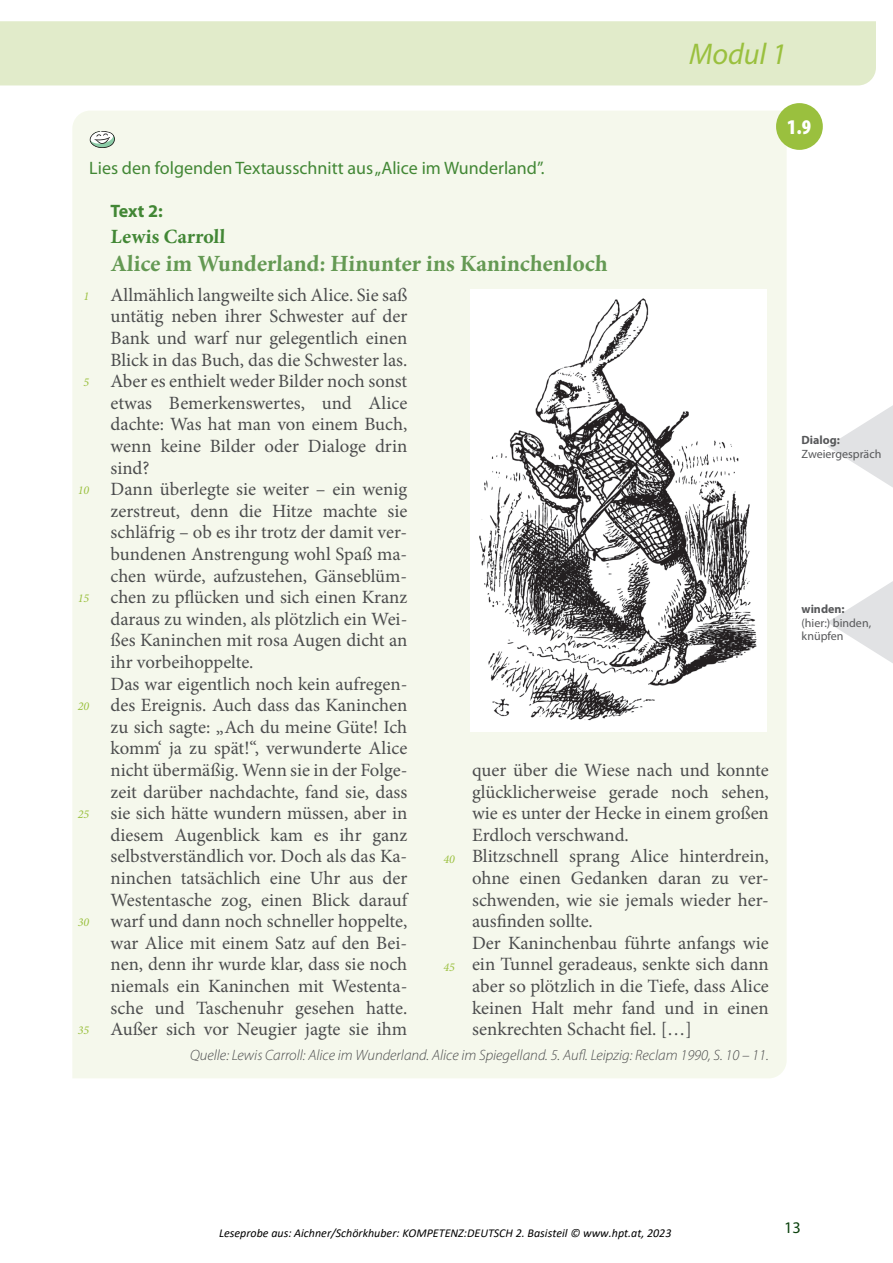
<style>
.page{position:relative;width:893px;height:1263px;background:#fff}
.page>*{position:absolute;margin:0;border:0;box-sizing:border-box;transform-origin:0 0}
.t1{font:italic 30px "Myriad Pro";color:#9ac03e}
.t2{font:700 23.25px "Minion Pro";color:#649953}
.t3{font:900 condensed 21px "Myriad Pro";color:#fff}
.t4{font:700 20.25px "Minion Pro";color:#428735}
.t5{font:18.75px/21.6px "Minion Pro";color:#4b4c4d}
.t6{font:18px "Myriad Pro";color:#428735}
.t7{font:700 18px "Myriad Pro";color:#428735}
.t8{font:16.35px "Myriad Pro";color:#0b410d}
.t9{font:italic 300 15px "Myriad Pro";color:#4b4c4d}
.t10{font:italic 12px "Calibri";color:#000}
.t11{font:12px/13.5px "Myriad Pro";color:#57585a}
.t12{font:italic 12px "Minion Pro";color:#9ac03e}
.t13{font:700 12px "Myriad Pro";color:#57585a}
</style>
<div class="page">
<div style="left:0;top:21px;width:876px;height:64px;background:#e1ebca"></div>
<div style="left:72px;top:111px;width:715px;height:967px;background:#f5f8ec"></div>
<svg style="left:89px;top:131px;width:26px;height:17px"></svg>
<div style="left:776px;top:103px;width:47px;height:47px;background:#9ac03e;border-radius:50%"></div>
<img style="left:470px;top:290px;width:297px;height:441px">
<svg style="left:828px;top:405px;width:65px;height:82px"></svg>
<svg style="left:828px;top:581px;width:65px;height:82px"></svg>
<h1 class="t1" style="left:689px;top:38px;width:99px">Modul 1</h1>
<p class="t6" style="left:89px;top:158px;width:457px">Lies den folgenden Textausschnitt aus „Alice im Wunderland”.</p>
<p class="t7" style="left:111px;top:201px;width:54px">Text 2:</p>
<p class="t4" style="left:111px;top:222px;width:117px">Lewis Carroll</p>
<p class="t2" style="left:111px;top:247px;width:500px">Alice im Wunderland: Hinunter ins Kaninchenloch</p>
<p class="t5" style="left:111px;top:284px;width:298px">Allmählich langweilte sich Alice. Sie saß untätig neben ihrer Schwester auf der Bank und warf nur gelegentlich einen Blick in das Buch, das die Schwester las.<br>Aber es enthielt weder Bilder noch sonst etwas Bemerkenswertes, und Alice dachte: Was hat man von einem Buch, wenn keine Bilder oder Dialoge drin sind?<br>Dann überlegte sie weiter – ein wenig zerstreut, denn die Hitze machte sie schläfrig – ob es ihr trotz der damit ver&shy;bundenen Anstrengung wohl Spaß ma&shy;chen würde, aufzustehen, Gänseblüm&shy;chen zu pflücken und sich einen Kranz daraus zu winden, als plötzlich ein Wei&shy;ßes Kaninchen mit rosa Augen dicht an ihr vorbeihoppelte.<br>Das war eigentlich noch kein aufregen&shy;des Ereignis. Auch dass das Kaninchen zu sich sagte: „Ach du meine Güte! Ich komm‘ ja zu spät!“, verwunderte Alice nicht übermäßig. Wenn sie in der Folge&shy;zeit darüber nachdachte, fand sie, dass sie sich hätte wundern müssen, aber in diesem Augenblick kam es ihr ganz selbstverständlich vor. Doch als das Ka&shy;ninchen tatsächlich eine Uhr aus der Westentasche zog, einen Blick darauf warf und dann noch schneller hoppelte, war Alice mit einem Satz auf den Bei&shy;nen, denn ihr wurde klar, dass sie noch niemals ein Kaninchen mit Westenta&shy;sche und Taschenuhr gesehen hatte.<br>Außer sich vor Neugier jagte sie ihm</p>
<p class="t12" style="left:84px;top:288px;width:7px">1</p>
<p class="t12" style="left:84px;top:374px;width:7px">5</p>
<p class="t12" style="left:78px;top:482px;width:13px">10</p>
<p class="t12" style="left:78px;top:590px;width:13px">15</p>
<p class="t12" style="left:78px;top:698px;width:13px">20</p>
<p class="t5" style="left:472px;top:759px;width:298px">quer über die Wiese nach und konnte glücklicherweise gerade noch sehen, wie es unter der Hecke in einem großen Erdloch verschwand.<br>Blitzschnell sprang Alice hinterdrein, ohne einen Gedanken daran zu ver&shy;schwenden, wie sie jemals wieder her&shy;ausfinden sollte.<br>Der Kaninchenbau führte anfangs wie ein Tunnel geradeaus, senkte sich dann aber so plötzlich in die Tiefe, dass Alice keinen Halt mehr fand und in einen senkrechten Schacht fiel. […]</p>
<p class="t9" style="left:190px;top:1047px;width:580px">Quelle: Lewis Carroll: Alice im Wunderland. Alice im Spiegelland. 5. Aufl. Leipzig: Reclam 1990, S. 10 – 11.</p>
<p class="t12" style="left:78px;top:806px;width:13px">25</p>
<p class="t12" style="left:444px;top:851px;width:13px">40</p>
<p class="t12" style="left:78px;top:914px;width:13px">30</p>
<p class="t12" style="left:444px;top:959px;width:13px">45</p>
<p class="t12" style="left:78px;top:1022px;width:13px">35</p>
<p class="t3" style="left:787px;top:116px;width:25px">1.9</p>
<p class="t13" style="left:801px;top:433px;width:40px">Dialog:</p>
<p class="t11" style="left:801px;top:447px;width:81px">Zweiergespräch</p>
<p class="t13" style="left:801px;top:603px;width:45px">winden:</p>
<p class="t11" style="left:801px;top:616px;width:71px">(hier:) binden, knüpfen</p>
<p class="t10" style="left:219px;top:1225px;width:454px">Leseprobe aus: Aichner/Schörkhuber: KOMPETENZ:DEUTSCH 2. Basisteil © www.hpt.at, 2023</p>
<p class="t8" style="left:784px;top:1219px;width:18px">13</p>
</div>
